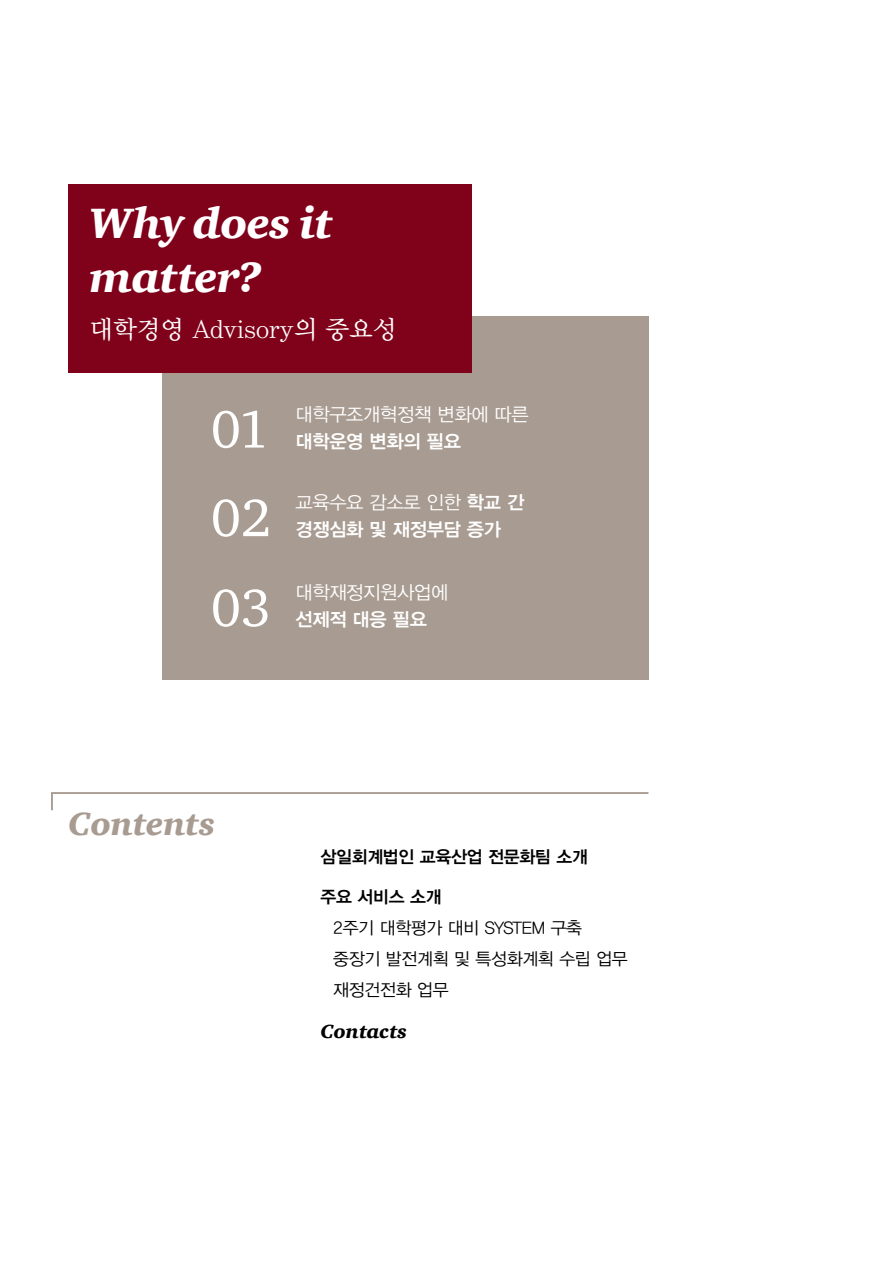
<style>
.page{position:relative;width:893px;height:1263px;background:#fff}
.page>*{position:absolute;margin:0;border:0;box-sizing:border-box;transform-origin:0 0}
.t1{font:54px "ITC Charter Com";color:#fff}
.t2{font:italic 900 43.5px/54px "ITC Charter Com";letter-spacing:-.01em;color:#fff}
.t3{font:italic 900 33px "ITC Charter Com";letter-spacing:-.01em;color:#a89b91}
.t4{font:25.5px "YDVY Mj O33";letter-spacing:-.015em;color:#fff}
.t5{font:italic 900 19.5px "ITC Charter Com";color:#000}
.t6{font:18.75px "YDVYGO32";letter-spacing:-.015em;color:#fff}
.t7{font:18.75px "YDVYGO34";letter-spacing:-.015em;color:#fff}
.t8{font:17.25px/31.2px "YDVYGO32";letter-spacing:-.015em;color:#000}
.t9{font:17.25px "YDVYGO34";letter-spacing:-.015em;color:#000}
.s1{font-family:"YDVYGO34"}
</style>
<div class="page">
<div style="left:162px;top:317px;width:486px;height:363px;background:#a89b91"></div>
<div style="left:68px;top:184px;width:404px;height:189px;background:#80021a"></div>
<svg style="left:51px;top:792px;width:598px;height:19px"></svg>
<h2 class="t2" style="left:89px;top:195px;width:244px">Why does it matter?</h2>
<h3 class="t4" style="left:89px;top:312px;width:309px">대학경영 Advisory의 중요성</h3>
<h1 class="t1" style="left:211px;top:396px;width:59px">01</h1>
<p class="t6" style="left:295px;top:401px;width:235px">대학구조개혁정책 변화에 따른</p>
<p class="t7" style="left:295px;top:428px;width:167px">대학운영 변화의 필요</p>
<h1 class="t1" style="left:211px;top:484px;width:62px">02</h1>
<p class="t6" style="left:295px;top:490px;width:231px">교육수요 감소로 인한 <span class="s1">학교 간</span></p>
<p class="t7" style="left:295px;top:517px;width:207px">경쟁심화 및 재정부담 증가</p>
<h1 class="t1" style="left:211px;top:574px;width:62px">03</h1>
<p class="t6" style="left:295px;top:580px;width:155px">대학재정지원사업에</p>
<p class="t7" style="left:295px;top:607px;width:133px">선제적 대응 필요</p>
<h3 class="t3" style="left:68px;top:803px;width:149px">Contents</h3>
<p class="t9" style="left:321px;top:845px;width:269px">삼일회계법인 교육산업 전문화팀 소개</p>
<p class="t9" style="left:321px;top:885px;width:123px">주요 서비스 소개</p>
<p class="t8" style="left:333px;top:911px;width:296px">2주기 대학평가 대비 SYSTEM 구축 중장기 발전계획 및 특성화계획 수립 업무 재정건전화 업무</p>
<p class="t5" style="left:321px;top:1019px;width:88px">Contacts</p>
</div>
